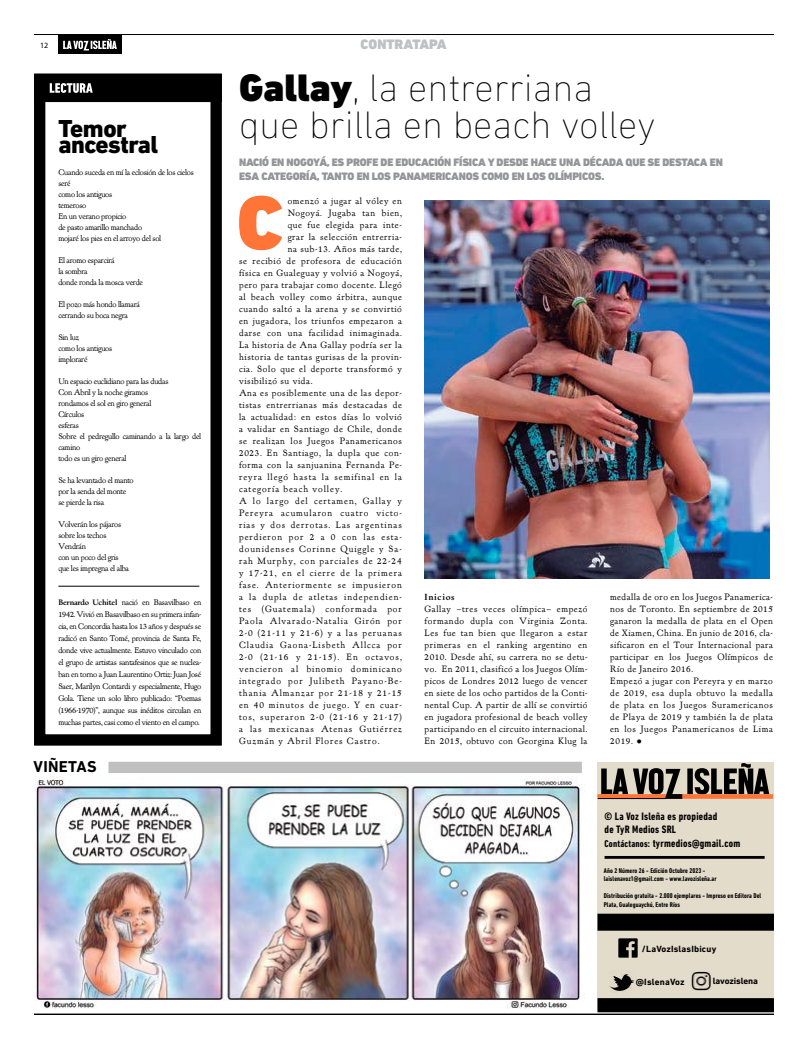
<style>
.page{position:relative;width:808px;height:1049px;background:#fff}
.page>*{position:absolute;margin:0;border:0;box-sizing:border-box;transform-origin:0 0}
.t1{font:200 39px/37px "DIN Next LT Pro";color:#000}
.t2{font:800 25px "DIN Next LT Pro";letter-spacing:-.02em;color:#000}
.t3{font:700 16px "DIN Next LT Pro";letter-spacing:.02em;color:#000}
.t4{font:900 14px "DIN Next LT Pro";color:#bec0c2}
.t5{font:900 11px/13.2px "DIN Next LT Pro";letter-spacing:-.02em;color:#939598}
.t6{font:700 condensed 11px/13.2px "DIN Next LT Pro";letter-spacing:.02em;color:#000}
.t7{font:700 9.2px "DIN Next LT Pro";letter-spacing:.02em;color:#000}
.t8{font:700 9.2px "DIN Next LT Pro";letter-spacing:-.01em;color:#000}
.t9{font:9px/12px "Kennerley Oldstyle BQ";letter-spacing:.07em;color:#000;text-align:justify}
.t10{font:9px "Kennerley Oldstyle BQ";letter-spacing:.11em;color:#000}
.t11{font:9px/12px "Kennerley Oldstyle BQ";letter-spacing:.05em;color:#000}
.t12{font:700 9px "Kennedy GD";letter-spacing:.07em;color:#000}
.t13{font:8px/11px "Kennerley Oldstyle BQ";letter-spacing:-.03em;color:#000}
.t14{font:8px "Myriad Pro";color:#000}
.t15{font:700 condensed 7px/8.4px "DIN Next LT Pro";letter-spacing:.01em;color:#000}
.s1{font-family:"Kennedy GD";font-weight:700}
.s2{font-weight:900}
.s3{font-family:"MS Reference Sans Serif";font-size:9.2px}
.s4{font-size:10px}
</style>
<div class="page">
<hr style="left:34px;top:1013px;width:740px;height:2px;background:#000">
<hr style="left:34px;top:34px;width:740px;height:1px;background:#000">
<div style="left:597px;top:762px;width:177px;height:247px;background:#e4dcca"></div>
<img style="left:35px;top:776px;width:550px;height:233px">
<div style="left:58px;top:35px;width:64px;height:19px;background:#000"></div>
<svg style="left:63px;top:39px;width:54px;height:11px"></svg>
<div style="left:597px;top:794px;width:176px;height:5px;background:#ff7437"></div>
<svg style="left:601px;top:763px;width:168px;height:36px"></svg>
<hr style="left:604px;top:856px;width:161px;height:3px;background:#000">
<div style="left:597px;top:914px;width:177px;height:17px;background:#000"></div>
<div style="left:597px;top:998px;width:177px;height:14px;background:#000"></div>
<hr style="left:598px;top:798px;width:68px;height:1px;background:#000">
<img style="left:609px;top:970px;width:26px;height:22px">
<img style="left:618px;top:939px;width:20px;height:19px">
<img style="left:691px;top:971px;width:20px;height:20px">
<div style="left:108px;top:762px;width:474px;height:11px;background:#c0c0c0"></div>
<div style="left:34px;top:74px;width:188px;height:672px;border:11px solid #000"></div>
<div style="left:34px;top:74px;width:188px;height:28px;background:#000"></div>
<svg style="left:50px;top:83px;width:43px;height:10px"></svg>
<img style="left:425px;top:200px;width:344px;height:378px">
<svg style="left:239px;top:196px;width:43px;height:54px"></svg>
<hr style="left:58px;top:586px;width:141px;height:1px;background:#000">
<p class="t14" style="left:40px;top:40px;width:10px">12</p>
<h2 class="t2" style="left:58px;top:114px;width:70px">Temor</h2>
<h2 class="t2" style="left:58px;top:130px;width:102px">ancestral</h2>
<p class="t13" style="left:58px;top:167px;width:137px">Cuando suceda en mí la eclosión de los cielos seré<br>como los antiguos<br>temeroso<br>En un verano propicio<br>de pasto amarillo manchado<br>mojaré los pies en el arroyo del sol</p>
<p class="t13" style="left:58px;top:255px;width:86px">El aromo esparcirá<br>la sombra<br>donde ronda la mosca verde</p>
<p class="t13" style="left:58px;top:299px;width:83px">El pozo más hondo llamará cerrando su boca negra</p>
<p class="t13" style="left:58px;top:332px;width:55px">Sin luz<br>como los antiguos imploraré</p>
<p class="t13" style="left:58px;top:376px;width:144px">Un espacio euclidiano para las dudas<br>Con Abril y la noche giramos<br>rondamos el sol en giro general<br>Círculos<br>esferas<br>Sobre el pedregullo caminando a la largo del camino<br>todo es un giro general</p>
<p class="t13" style="left:58px;top:475px;width:77px">Se ha levantado el manto por la senda del monte se pierde la risa</p>
<p class="t13" style="left:58px;top:519px;width:72px">Volverán los pájaros sobre los techos<br>Vendrán<br>con un poco del gris que les impregna el alba</p>
<p class="t13" style="left:58px;top:596px;width:144px;line-height:12px;text-align:justify"><span class="s1">Bernardo Uchitel</span> nació en Basavilbaso en 1942. Vivió en Basavilbaso en su primera infan&shy;cia, en Concordia hasta los 13 años y después se radicó en Santo Tomé, provincia de Santa Fe, donde vive actualmente. Estuvo vinculado con el grupo de artistas santafesinos que se nuclea&shy;ban en torno a Juan Laurentino Ortiz: Juan José Saer, Marilyn Contardi y especialmente, Hugo Gola. Tiene un solo libro publicado: “Poemas (1966-1970)”, aunque sus inéditos circulan en muchas partes, casi como el viento en el campo.</p>
<h3 class="t3" style="left:34px;top:757px;width:65px">VIÑETAS</h3>
<h3 class="t4" style="left:361px;top:36px;width:88px">CONTRATAPA</h3>
<h1 class="t1" style="left:239px;top:69px;width:418px"><span class="s2">Gallay</span>, la entrerriana que brilla en beach volley</h1>
<p class="t5" style="left:239px;top:156px;width:485px">NACIÓ EN NOGOYÁ, ES PROFE DE EDUCACIÓN FÍSICA Y DESDE HACE UNA DÉCADA QUE SE DESTACA EN<br>ESA CATEGORÍA, TANTO EN LOS PANAMERICANOS COMO EN LOS OLÍMPICOS.</p>
<p class="t9" style="left:288px;top:195px;width:116px">omenzó a jugar al vóley en</p>
<p class="t9" style="left:288px;top:207px;width:116px">Nogoyá. Jugaba tan bien,</p>
<p class="t9" style="left:288px;top:219px;width:116px">que fue elegida para inte-</p>
<p class="t9" style="left:288px;top:231px;width:116px">grar la selección entrerria-</p>
<p class="t9" style="left:288px;top:243px;width:116px">na sub-13. Años más tarde,</p>
<p class="t9" style="left:239px;top:255px;width:164px">se recibió de profesora de educación</p>
<p class="t9" style="left:239px;top:267px;width:164px">física en Gualeguay y volvió a Nogoyá,</p>
<p class="t9" style="left:239px;top:279px;width:164px">pero para trabajar como docente. Llegó</p>
<p class="t9" style="left:239px;top:291px;width:164px">al beach volley como árbitra, aunque</p>
<p class="t9" style="left:239px;top:303px;width:164px">cuando saltó a la arena y se convirtió</p>
<p class="t9" style="left:239px;top:315px;width:164px">en jugadora, los triunfos empezaron a</p>
<p class="t9" style="left:239px;top:327px;width:164px">darse con una facilidad inimaginada.</p>
<p class="t9" style="left:239px;top:339px;width:164px">La historia de Ana Gallay podría ser la</p>
<p class="t9" style="left:239px;top:351px;width:164px">historia de tantas gurisas de la provin-</p>
<p class="t9" style="left:239px;top:363px;width:164px">cia. Solo que el deporte transformó y</p>
<p class="t9" style="left:239px;top:375px;width:75px">visibilizó su vida.</p>
<p class="t9" style="left:239px;top:387px;width:164px">Ana es posiblemente una de las depor-</p>
<p class="t9" style="left:239px;top:399px;width:164px">tistas entrerrianas más destacadas de</p>
<p class="t9" style="left:239px;top:411px;width:164px">la actualidad: en estos días lo volvió</p>
<p class="t9" style="left:239px;top:423px;width:164px">a validar en Santiago de Chile, donde</p>
<p class="t9" style="left:239px;top:435px;width:164px">se realizan los Juegos Panamericanos</p>
<p class="t9" style="left:239px;top:447px;width:164px">2023. En Santiago, la dupla que con-</p>
<p class="t9" style="left:239px;top:459px;width:164px">forma con la sanjuanina Fernanda Pe-</p>
<p class="t10" style="left:239px;top:472px;width:164px">reyra llegó hasta la semifinal en la</p>
<p class="t10" style="left:239px;top:484px;width:105px">categoría beach volley.</p>
<p class="t10" style="left:239px;top:496px;width:164px">A lo largo del certamen, Gallay y</p>
<p class="t10" style="left:239px;top:508px;width:164px">Pereyra acumularon cuatro victo-</p>
<p class="t10" style="left:239px;top:520px;width:164px">rias y dos derrotas. Las argentinas</p>
<p class="t10" style="left:239px;top:532px;width:164px">perdieron por 2 a 0 con las esta-</p>
<p class="t10" style="left:239px;top:544px;width:164px">dounidenses Corinne Quiggle y Sa-</p>
<p class="t10" style="left:239px;top:556px;width:164px">rah Murphy, con parciales de 22-24</p>
<p class="t10" style="left:239px;top:568px;width:164px">y 17-21, en el cierre de la primera</p>
<p class="t10" style="left:239px;top:580px;width:164px">fase. Anteriormente se impusieron</p>
<p class="t10" style="left:239px;top:592px;width:164px">a la dupla de atletas independien-</p>
<p class="t10" style="left:239px;top:604px;width:164px">tes (Guatemala) conformada por</p>
<p class="t10" style="left:239px;top:616px;width:164px">Paola Alvarado-Natalia Girón por</p>
<p class="t10" style="left:239px;top:628px;width:164px">2-0 (21-11 y 21-6) y a las peruanas</p>
<p class="t10" style="left:239px;top:640px;width:164px">Claudia Gaona-Lisbeth Allcca por</p>
<p class="t10" style="left:239px;top:652px;width:164px">2-0 (21-16 y 21-15). En octavos,</p>
<p class="t10" style="left:239px;top:664px;width:164px">vencieron al binomio dominicano</p>
<p class="t10" style="left:239px;top:676px;width:164px">integrado por Julibeth Payano-Be-</p>
<p class="t10" style="left:239px;top:688px;width:164px">thania Almanzar por 21-18 y 21-15</p>
<p class="t10" style="left:239px;top:700px;width:164px">en 40 minutos de juego. Y en cuar-</p>
<p class="t10" style="left:239px;top:712px;width:164px">tos, superaron 2-0 (21-16 y 21-17)</p>
<p class="t10" style="left:239px;top:724px;width:164px">a las mexicanas Atenas Gutiérrez</p>
<p class="t10" style="left:239px;top:736px;width:142px">Guzmán y Abril Flores Castro.</p>
<p class="t12" style="left:425px;top:591px;width:32px">Inicios</p>
<p class="t9" style="left:425px;top:603px;width:164px">Gallay –tres veces olímpica– empezó formando dupla con Virginia Zonta.<br>Les fue tan bien que llegaron a estar primeras en el ranking argentino en 2010. Desde ahí, su carrera no se detu&shy;vo. En 2011, clasificó a los Juegos Olím&shy;picos de Londres 2012 luego de vencer en siete de los ocho partidos de la Conti&shy;nental Cup. A partir de allí se convirtió en jugadora profesional de beach volley participando en el circuito internacional.<br>En 2015, obtuvo con Georgina Klug la</p>
<p class="t11" style="left:610px;top:591px;width:164px">medalla de oro en los Juegos Panamerica&shy;nos de Toronto. En septiembre de 2015 ganaron la medalla de plata en el Open de Xiamen, China. En junio de 2016, cla&shy;sificaron en el Tour Internacional para participar en los Juegos Olímpicos de Río de Janeiro 2016.<br>Empezó a jugar con Pereyra y en marzo de 2019, esa dupla obtuvo la medalla de plata en los Juegos Suramericanos de Playa de 2019 y también la de plata en los Juegos Panamericanos de Lima 2019. <span class="s3">●</span></p>
<p class="t6" style="left:604px;top:810px;width:137px">© La Voz Isleña es propiedad<br>de TyR Medios SRL<br><span class="s4">Contáctanos:</span> tyrmedios@gmail.com</p>
<p class="t15" style="left:604px;top:866px;width:114px">Año 2 Número 26 - Edición Octubre 2023 - laislenavoz1@gmail.com - www.lavozisleña.ar</p>
<p class="t15" style="left:604px;top:892px;width:159px">Distribución gratuita - 2.000 ejemplares - Impreso en Editora Del<br>Plata, Gualeguaychú, Entre Ríos</p>
<p class="t7" style="left:642px;top:943px;width:76px">/LaVozIslasIbicuy</p>
<p class="t7" style="left:636px;top:976px;width:50px">@IslenaVoz</p>
<p class="t8" style="left:713px;top:975px;width:47px">lavozislena</p>
</div>
